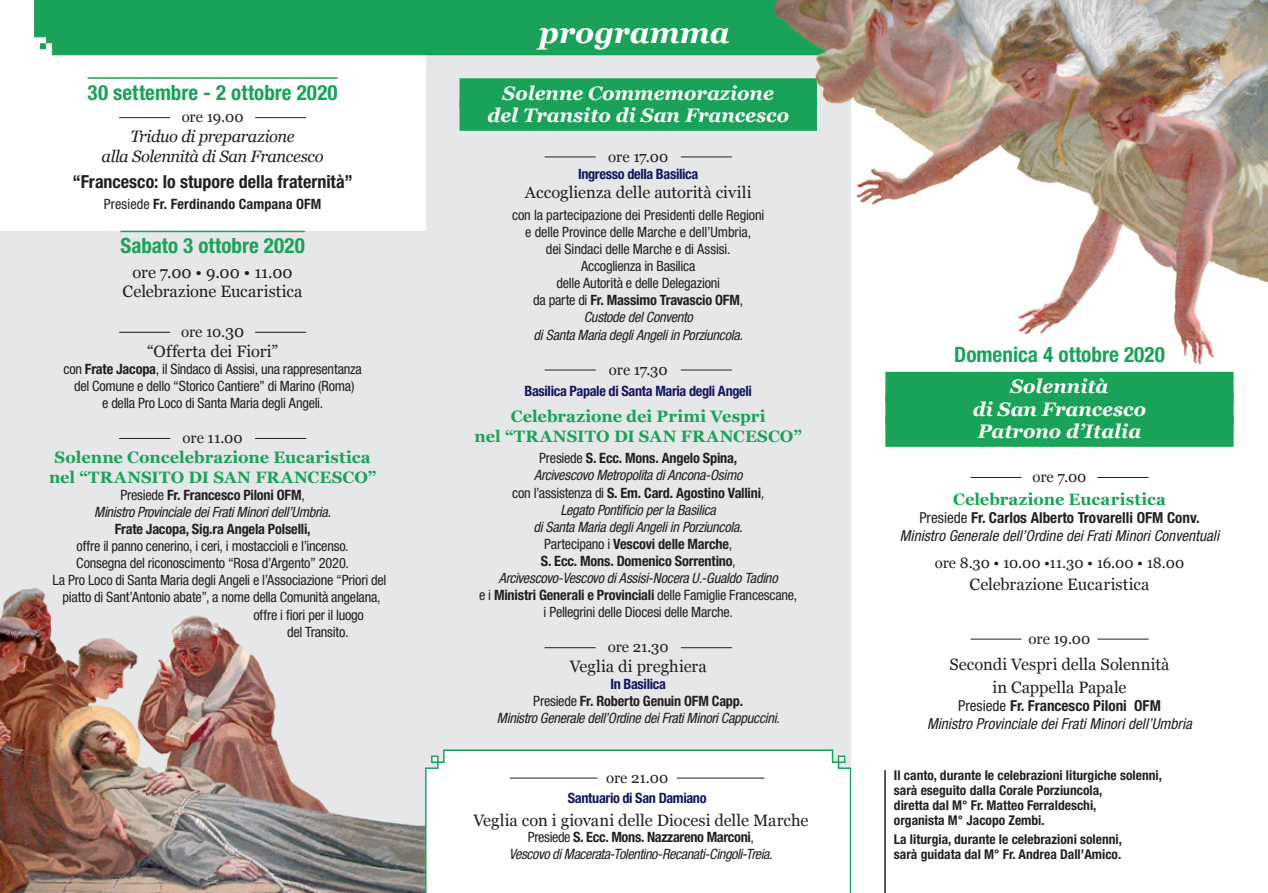
<style>
.page{position:relative;width:1268px;height:893px;background:#fff}
.page>*{position:absolute;margin:0;border:0;box-sizing:border-box;transform-origin:0 0}
.t1{font:italic 700 30px "Georgia";color:#fff}
.t2{font:700 condensed 21.15px "Helvetica Neue LT Std";color:#19a258}
.t3{font:700 condensed 21px "Helvetica Neue LT Std";letter-spacing:.005em;color:#19a258}
.t4{font:italic 700 19.5px/22.5px "Georgia";color:#fff;text-align:center}
.t5{font:700 condensed 18px "Helvetica Neue LT Std";color:#231f20}
.t6{font:16.5px/22.5px "Georgia";color:#231f20;text-align:center}
.t7{font:700 16.5px/19.8px "Georgia";letter-spacing:.005em;color:#19a258;text-align:center}
.t8{font:italic 16.5px/19.8px "Georgia";letter-spacing:-.025em;color:#231f20;text-align:center}
.t9{font:italic condensed 15.15px/18.1px "Helvetica Neue LT Std";color:#231f20;text-align:center}
.t10{font:15px "Georgia";letter-spacing:-.005em;color:#231f20}
.t11{font:condensed 14.25px/17.1px "Helvetica Neue LT Std";letter-spacing:-.015em;color:#231f20;text-align:center}
.t12{font:italic condensed 14.25px/17.1px "Helvetica Neue LT Std";letter-spacing:-.02em;color:#231f20;text-align:center}
.t13{font:700 condensed 14.25px/17.1px "Helvetica Neue LT Std";letter-spacing:-.01em;color:#231f20;text-align:center}
.t14{font:700 condensed 14.25px "Helvetica Neue LT Std";letter-spacing:-.025em;color:#12165d}
.t15{font:700 condensed 13.5px/15px "Helvetica Neue LT Std";color:#231f20}
.s1{font-weight:400}
.s2{font-size:16.5px}
.s3{font-weight:700}
.s4{font-weight:400;font-style:italic}
.s5{font-style:italic}
.s6{font-style:normal}
.s7{font-weight:700;font-style:normal}
.s8{font-weight:700;font-style:normal;color:#12165d}
</style>
<div class="page">
<div style="left:0;top:0;width:1267px;height:893px;background:#e6e7e9"></div>
<div style="left:424px;top:749px;width:426px;height:144px;background:#fff"></div>
<div style="left:850px;top:0;width:417px;height:893px;background:#fff"></div>
<div style="left:0;top:0;width:425px;height:231px;background:#fff"></div>
<div style="left:34px;top:0;width:740px;height:55px;background:#19a258"></div>
<img style="left:0;top:438px;width:424px;height:455px">
<div style="left:459px;top:78px;width:357px;height:30px;background:#19a258"></div>
<div style="left:459px;top:101px;width:357px;height:30px;background:#19a258"></div>
<hr style="left:544px;top:157px;width:187px;height:1px;background:#231f20">
<div style="left:595px;top:149px;width:85px;height:22px;background:#e6e7e9"></div>
<hr style="left:544px;top:370px;width:187px;height:1px;background:#231f20">
<div style="left:595px;top:366px;width:85px;height:23px;background:#e6e7e9"></div>
<hr style="left:544px;top:647px;width:187px;height:1px;background:#231f20">
<div style="left:595px;top:631px;width:85px;height:23px;background:#e6e7e9"></div>
<div style="left:885px;top:372px;width:348px;height:30px;background:#19a258"></div>
<div style="left:885px;top:394px;width:348px;height:30px;background:#19a258"></div>
<div style="left:885px;top:417px;width:348px;height:30px;background:#19a258"></div>
<hr style="left:970px;top:477px;width:178px;height:1px;background:#231f20">
<div style="left:1021px;top:475px;width:76px;height:22px;background:#fff"></div>
<hr style="left:970px;top:639px;width:178px;height:1px;background:#231f20">
<div style="left:1021px;top:622px;width:76px;height:23px;background:#fff"></div>
<hr style="left:884px;top:770px;width:1px;height:123px;background:#231f20">
<hr style="left:88px;top:77px;width:249px;height:2px;background:#19a258">
<hr style="left:119px;top:117px;width:187px;height:1px;background:#231f20">
<div style="left:170px;top:101px;width:85px;height:23px;background:#fff"></div>
<hr style="left:120px;top:231px;width:185px;height:1px;background:#19a258">
<hr style="left:119px;top:332px;width:187px;height:1px;background:#231f20">
<div style="left:170px;top:316px;width:85px;height:22px;background:#e6e7e9"></div>
<hr style="left:119px;top:438px;width:187px;height:1px;background:#231f20">
<div style="left:170px;top:422px;width:85px;height:22px;background:#e6e7e9"></div>
<img style="left:774px;top:0;width:493px;height:374px">
<hr style="left:509px;top:778px;width:255px;height:1px;background:#231f20">
<div style="left:597px;top:770px;width:79px;height:22px;background:#fff"></div>
<h3 class="t3" style="left:88px;top:80px;width:251px">30 settembre - 2 ottobre 2020</h3>
<p class="t10" style="left:182px;top:108px;width:63px">ore 19.00</p>
<p class="t8" style="left:102px;top:127px;width:223px">Triduo di preparazione<br>alla Solennità di San Francesco</p>
<p class="t5" style="left:73px;top:170px;width:281px">“Francesco: lo stupore della fraternità”</p>
<p class="t13" style="left:104px;top:195px;width:219px"><span class="s1">Presiede</span> Fr. Ferdinando Campana OFM</p>
<h3 class="t3" style="left:120px;top:233px;width:186px">Sabato 3 ottobre 2020</h3>
<p class="t6" style="left:123px;top:262px;width:181px;line-height:19.8px">ore 7.00 • 9.00 • 11.00<br>Celebrazione Eucaristica</p>
<p class="t10" style="left:181px;top:323px;width:65px">ore 10.<span class="s2">30</span></p>
<p class="t6" style="left:147px;top:340px;width:132px">“Offerta dei Fiori”</p>
<p class="t11" style="left:63px;top:360px;width:300px">con <span class="s3">Frate Jacopa</span>, il Sindaco di Assisi, una rappresentanza del Comune e dello “Storico Cantiere” di Marino (Roma)<br>e della Pro Loco di Santa Maria degli Angeli.</p>
<p class="t10" style="left:182px;top:429px;width:62px">ore 11.00</p>
<p class="t7" style="left:49px;top:446px;width:329px">Solenne Concelebrazione Eucaristica nel “TRANSITO DI SAN FRANCESCO”</p>
<p class="t13" style="left:94px;top:486px;width:238px"><span class="s1">Presiede</span> Fr. Francesco Piloni OFM<span class="s1">,<br></span><span class="s4">Ministro Provinciale dei Frati Minori dell’Umbria</span><span class="s1">.<br></span>Frate Jacopa, Sig.ra Angela Polselli,</p>
<p class="t11" style="left:77px;top:537px;width:273px">offre il panno cenerino, i ceri, i mostaccioli e l’incenso.</p>
<p class="t11" style="left:76px;top:554px;width:274px">Consegna del riconoscimento “Rosa d’Argento” 2020.</p>
<p class="t11" style="left:52px;top:572px;width:335px">La Pro Loco di Santa Maria degli Angeli e l’Associazione “Priori del</p>
<p class="t11" style="left:63px;top:589px;width:319px">piatto di Sant’Antonio abate”, a nome della Comunità angelana,</p>
<p class="t11" style="left:253px;top:606px;width:112px">offre i fiori per il luogo</p>
<p class="t11" style="left:287px;top:623px;width:63px">del Transito.</p>
<h1 class="t1" style="left:539px;top:13px;width:192px">programma</h1>
<h3 class="t4" style="left:487px;top:82px;width:303px">Solenne Commemorazione del Transito di San Francesco</h3>
<p class="t10" style="left:608px;top:147px;width:61px">ore 17.00</p>
<p class="t14" style="left:578px;top:165px;width:122px">Ingresso della Basilica</p>
<p class="t6" style="left:525px;top:182px;width:228px">Accoglienza delle autorità civili</p>
<p class="t11" style="left:512px;top:206px;width:254px">con la partecipazione dei Presidenti delle Regioni e delle Province delle Marche e dell’Umbria,<br>dei Sindaci delle Marche e di Assisi.<br>Accoglienza in Basilica<br>delle Autorità e delle Delegazioni<br>da parte di <span class="s3">Fr. Massimo Travascio OFM</span>, <span class="s5">Custode del Convento<br>di Santa Maria degli Angeli in Porziuncola.</span></p>
<p class="t10" style="left:608px;top:360px;width:60px">ore 17.30</p>
<p class="t14" style="left:524px;top:382px;width:229px">Basilica Papale di Santa Maria degli Angeli</p>
<p class="t7" style="left:474px;top:406px;width:329px">Celebrazione dei Primi Vespri<br>nel “TRANSITO DI SAN FRANCESCO”</p>
<p class="t12" style="left:479px;top:450px;width:319px"><span class="s6">Presiede</span> <span class="s7">S. Ecc. Mons. Angelo Spina,<br></span>Arcivescovo Metropolita di Ancona-Osimo<br><span class="s6">con l’assistenza di</span> <span class="s7">S. Em. Card. Agostino Vallini</span>,<br>Legato Pontificio per la Basilica<br>di Santa Maria degli Angeli in Porziuncola<span class="s6">.<br>Partecipano i</span> <span class="s7">Vescovi delle Marche</span><span class="s6">,<br></span><span class="s7">S. Ecc. Mons. Domenico Sorrentino</span><span class="s6">,<br></span>Arcivescovo-Vescovo di Assisi-Nocera U.-Gualdo Tadino<br><span class="s6">e i</span> <span class="s7">Ministri Generali e Provinciali</span> <span class="s6">delle Famiglie Francescane, i Pellegrini delle Diocesi delle Marche.</span></p>
<p class="t10" style="left:607px;top:638px;width:62px">ore 21.30</p>
<p class="t6" style="left:569px;top:655px;width:138px">Veglia di preghiera</p>
<p class="t12" style="left:496px;top:676px;width:284px"><span class="s8">In Basilica<br></span><span class="s6">Presiede</span> <span class="s7">Fr. Roberto Genuin OFM Capp.<br></span>Ministro Generale dell’Ordine dei Frati Minori Cappuccini.</p>
<p class="t10" style="left:606px;top:768px;width:64px">ore 21.00</p>
<p class="t14" style="left:567px;top:790px;width:140px">Santuario di San Damiano</p>
<p class="t6" style="left:473px;top:809px;width:336px">Veglia con i giovani delle Diocesi delle Marche</p>
<p class="t12" style="left:509px;top:829px;width:265px;line-height:16.5px"><span class="s6">Presiede</span> <span class="s7">S. Ecc. Mons. Nazzareno Marconi</span><span class="s6">,<br></span>Vescovo di Macerata-Tolentino-Recanati-Cingoli-Treia.</p>
<h2 class="t2" style="left:953px;top:342px;width:212px">Domenica 4 ottobre 2020</h2>
<h3 class="t4" style="left:972px;top:375px;width:175px">Solennità<br>di San Francesco<br>Patrono d’Italia</h3>
<p class="t10" style="left:1032px;top:468px;width:56px">ore 7.00</p>
<p class="t7" style="left:952px;top:488px;width:214px">Celebrazione Eucaristica</p>
<p class="t9" style="left:899px;top:509px;width:320px"><span class="s6">Presiede</span> <span class="s7">Fr. Carlos Alberto Trovarelli OFM Conv.<br></span>Ministro Generale dell’Ordine dei Frati Minori Conventuali</p>
<p class="t10" style="left:934px;top:553px;width:251px">ore 8.30 • 10.00 •11.30 • 16.00 • 18.00</p>
<p class="t6" style="left:969px;top:574px;width:181px">Celebrazione Eucaristica</p>
<p class="t10" style="left:1028px;top:629px;width:63px">ore 19.00</p>
<p class="t6" style="left:949px;top:654px;width:221px">Secondi Vespri della Solennità in Cappella Papale</p>
<p class="t9" style="left:926px;top:697px;width:266px"><span class="s6">Presiede</span> <span class="s7">Fr. Francesco Piloni OFM<br></span>Ministro Provinciale dei Frati Minori dell’Umbria</p>
<p class="t15" style="left:893px;top:767px;width:269px">Il canto, durante le celebrazioni liturgiche solenni, sarà eseguito dalla Corale Porziuncola,<br>diretta dal M° Fr. Matteo Ferraldeschi,<br>organista M° Jacopo Zembi.</p>
<p class="t15" style="left:893px;top:831px;width:230px">La liturgia, durante le celebrazioni solenni, sarà guidata dal M° Fr. Andrea Dall’Amico.</p>
</div>
